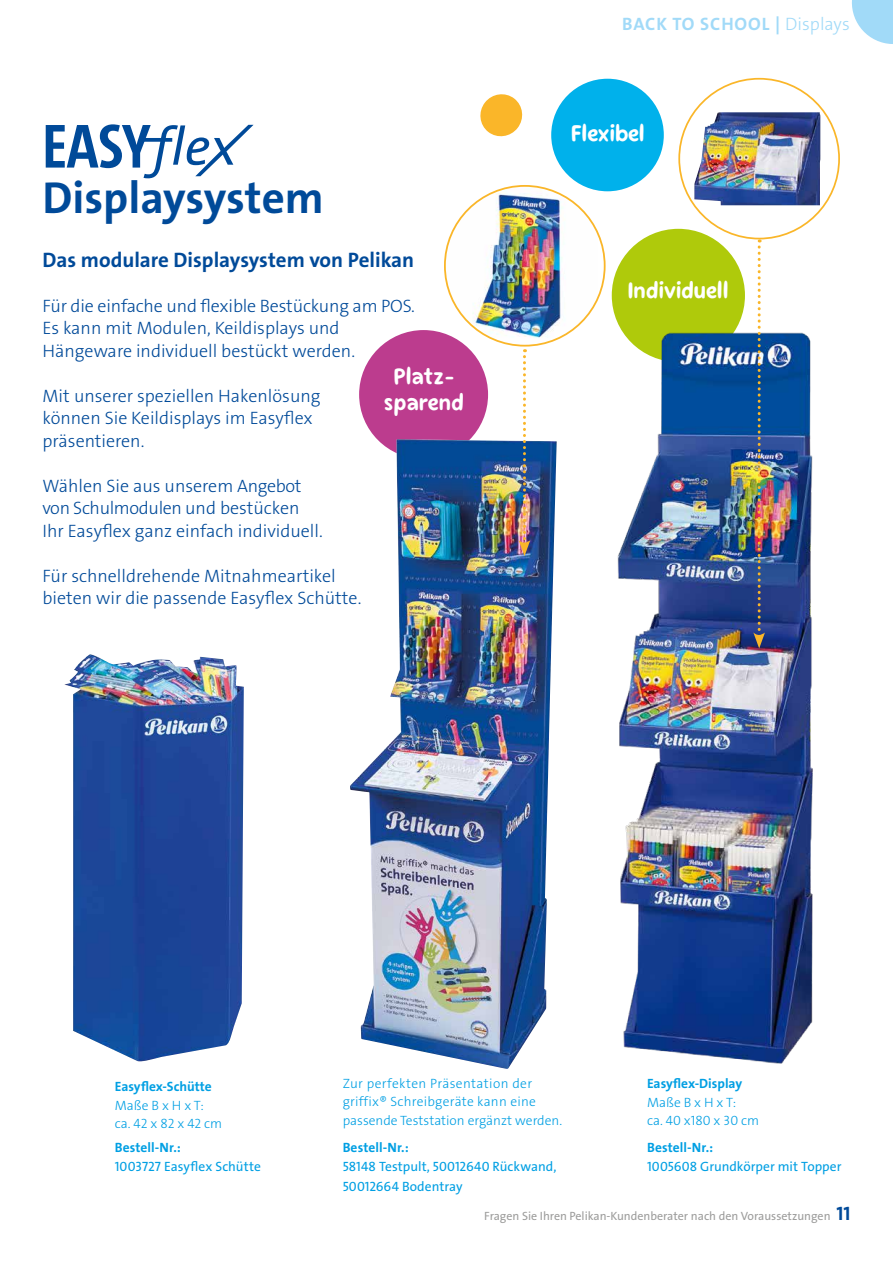
<style>
.page{position:relative;width:893px;height:1263px;background:#fff}
.page>*{position:absolute;margin:0;border:0;box-sizing:border-box;transform-origin:0 0}
.t1{font:700 45px "Pelikan The Sans";color:#004a99}
.t2{font:700 21px "Pelikan The Sans";color:#004a99}
.t3{font:21px/25.5px "Pelikan The Handwriting";color:#fff;text-align:center}
.t4{font:300 18px/22.5px "Pelikan The Sans";color:#004a99}
.t5{font:700 18px "Pelikan The Sans";letter-spacing:.05em;color:#a1daf8}
.t6{font:300 13.5px/18.8px "Pelikan The Sans";color:#009fe3}
.t7{font:13.5px/19.5px "Pelikan The Sans";color:#009fe3}
.t8{font:700 13.5px "Pelikan The Sans";color:#009fe3}
.t9{font:12px "Pelikan The Sans Tab";color:#9d9d9c}
.s1{font-weight:300}
.s2{font-family:"Pelikan The Sans";font-weight:700;font-size:19.5px;color:#004a99}
</style>
<div class="page">
<svg style="left:852px;top:0;width:41px;height:44px"></svg>
<svg style="left:46px;top:124px;width:208px;height:54px"></svg>
<svg style="left:480px;top:94px;width:43px;height:43px"></svg>
<div style="left:612px;top:229px;width:133px;height:133px;background:#afca0b;border-radius:50%"></div>
<img style="left:64px;top:654px;width:180px;height:408px">
<img style="left:617px;top:300px;width:196px;height:764px">
<div style="left:551px;top:79px;width:113px;height:112px;background:#00b1eb;border-radius:50%"></div>
<div style="left:359px;top:330px;width:129px;height:129px;background:#bc3c8e;border-radius:50%"></div>
<img style="left:350px;top:439px;width:207px;height:630px">
<img style="left:679px;top:79px;width:160px;height:160px;border-radius:50%">
<img style="left:695px;top:112px;width:24px;height:70px">
<img style="left:445px;top:187px;width:152px;height:158px">
<img style="left:519px;top:349px;width:11px;height:207px">
<img style="left:753px;top:239px;width:12px;height:409px">
<p class="t5" style="left:622px;top:15px;width:229px">BACK TO SCHOOL | <span class="s1">Displays</span></p>
<h1 class="t1" style="left:43px;top:174px;width:283px">Displaysystem</h1>
<p class="t2" style="left:43px;top:248px;width:373px">Das modulare Displaysystem von Pelikan</p>
<p class="t4" style="left:43px;top:295px;width:374px">Für die einfache und flexible Bestückung am POS.<br>Es kann mit Modulen, Keildisplays und<br>Hängeware individuell bestückt werden.</p>
<p class="t4" style="left:43px;top:385px;width:279px">Mit unserer speziellen Hakenlösung können Sie Keildisplays im Easyflex präsentieren.</p>
<p class="t4" style="left:43px;top:475px;width:282px">Wählen Sie aus unserem Angebot von Schulmodulen und bestücken<br>Ihr Easyflex ganz einfach individuell.</p>
<p class="t4" style="left:43px;top:565px;width:320px">Für schnelldrehende Mitnahmeartikel bieten wir die passende Easyflex Schütte.</p>
<p class="t3" style="left:385px;top:364px;width:81px">Platz&shy;sparend</p>
<p class="t3" style="left:571px;top:121px;width:76px">Flexibel</p>
<p class="t3" style="left:628px;top:278px;width:103px">Individuell</p>
<p class="t8" style="left:115px;top:1079px;width:99px">Easyflex-Schütte</p>
<p class="t6" style="left:115px;top:1096px;width:109px">Maße B x H x T: ca. 42 x 82 x 42 cm</p>
<p class="t8" style="left:115px;top:1140px;width:68px">Bestell-Nr.:</p>
<p class="t7" style="left:115px;top:1157px;width:148px">1003727 Easyflex Schütte</p>
<p class="t6" style="left:343px;top:1074px;width:221px">Zur perfekten Präsentation der griffix® Schreibgeräte kann eine passende Teststation ergänzt werden.</p>
<p class="t8" style="left:343px;top:1140px;width:68px">Bestell-Nr.:</p>
<p class="t7" style="left:343px;top:1157px;width:215px">58148 Testpult, 50012640 Rückwand,<br>50012664 Bodentray</p>
<p class="t8" style="left:647px;top:1076px;width:97px">Easyflex-Display</p>
<p class="t6" style="left:647px;top:1093px;width:114px">Maße B x H x T:<br>ca. 40 x180 x 30 cm</p>
<p class="t8" style="left:647px;top:1140px;width:68px">Bestell-Nr.:</p>
<p class="t7" style="left:647px;top:1157px;width:196px">1005608 Grundkörper mit Topper</p>
<p class="t9" style="left:484px;top:1209px;width:368px">Fragen Sie Ihren Pelikan-Kundenberater nach den Voraussetzungen <span class="s2">11</span></p>
</div>
